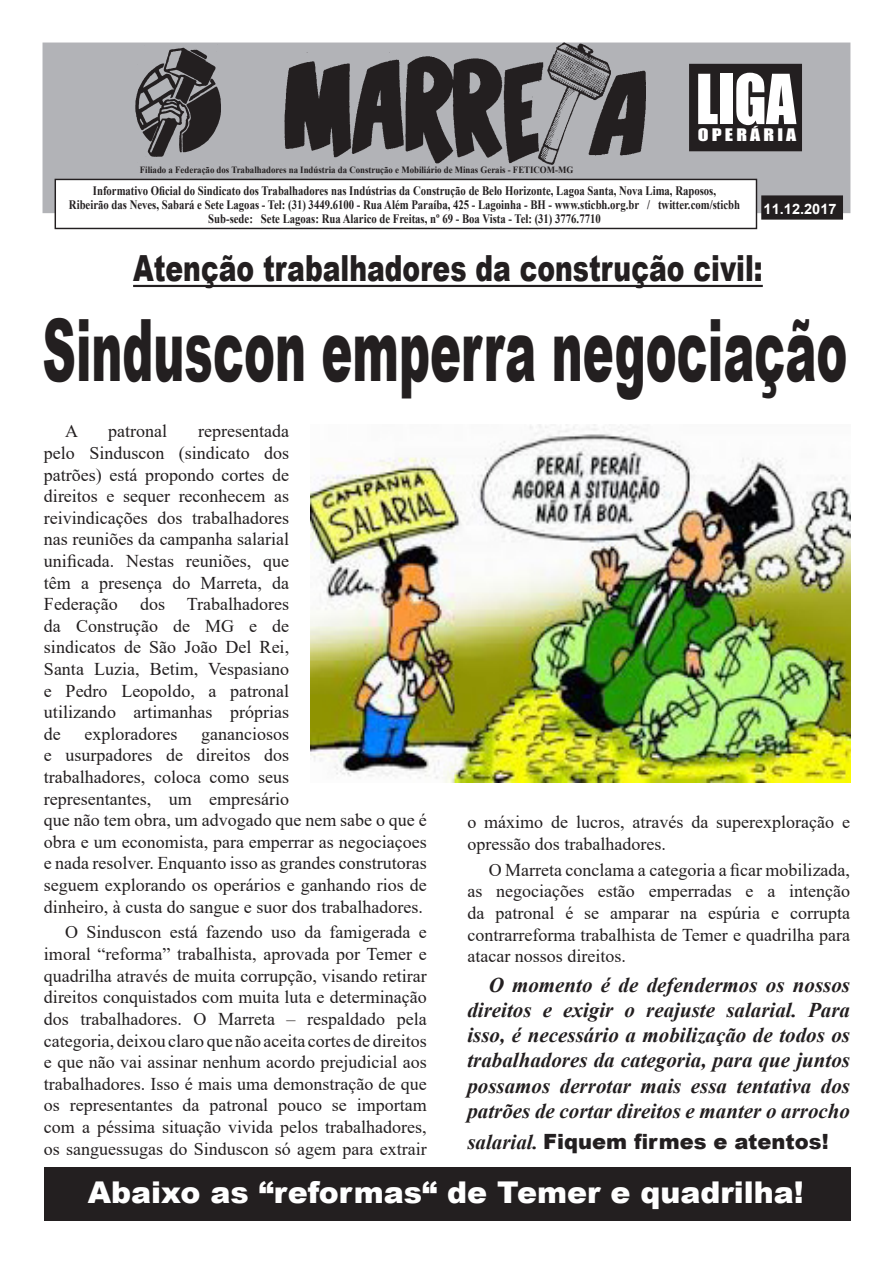
<style>
.page{position:relative;width:893px;height:1263px;background:#fff}
.page>*{position:absolute;margin:0;border:0;box-sizing:border-box;transform-origin:0 0}
.t1{font:900 85.95px "Arial";color:#231f20;scale:.54 1}
.t2{font:63.6px "Impact";color:#fff;scale:.92 1}
.t3{font:900 36px "Arial";color:#231f20;scale:.74 1}
.t4{font:900 30px "Arial";color:#fff}
.t5{font:italic 700 21px/25.2px "Times New Roman";color:#231f20;text-align:justify}
.t6{font:900 21px "Arial";color:#231f20}
.t7{font:18px/21.6px "Times New Roman";color:#231f20;text-align:justify}
.t8{font:15.9px "Impact";letter-spacing:.16em;color:#fff;scale:1.25 1}
.t9{font:700 14.25px "Arial";color:#fff}
.t10{font:700 12.9px/14.1px "Times New Roman";color:#231f20;text-align:center;scale:.83 1}
.t11{font:700 9.6px "Times New Roman";color:#231f20;scale:.92 1}
.s1{font-family:"Times New Roman";font-weight:700;font-style:italic}
</style>
<div class="page">
<div style="left:43px;top:43px;width:807px;height:170px;background:#b2b3b7"></div>
<div style="left:762px;top:196px;width:80px;height:23px;background:#231f20"></div>
<div style="left:761px;top:195px;width:82px;height:25px;border:1px solid #231f20"></div>
<img style="left:281px;top:43px;width:364px;height:122px">
<img style="left:136px;top:47px;width:85px;height:110px">
<div style="left:690px;top:65px;width:111px;height:86px;background:#231f20"></div>
<div style="left:689px;top:64px;width:113px;height:87px;border:1px solid #231f20"></div>
<div style="left:55px;top:179px;width:701px;height:49px;background:#fff"></div>
<div style="left:55px;top:179px;width:702px;height:50px;border:1px solid #231f20"></div>
<hr style="left:133px;top:285px;width:630px;height:2px;background:#231f20">
<img style="left:310px;top:425px;width:540px;height:357px">
<div style="left:44px;top:1167px;width:806px;height:53px;background:#231f20"></div>
<p class="t11" style="left:140px;top:163px;width:473px">Filiado a Federação dos Trabalhadores na Indústria da Construção e Mobiliário de Minas Gerais - FETICOM-MG</p>
<p class="t2" style="left:696px;top:50px;width:111px">LIGA</p>
<p class="t8" style="left:698px;top:122px;width:80px">OPERÁRIA</p>
<p class="t10" style="left:69px;top:183px;width:810px">Informativo Oficial do Sindicato dos Trabalhadores nas Indústrias da Construção de Belo Horizonte, Lagoa Santa, Nova Lima, Raposos,<br>Ribeirão das Neves, Sabará e Sete Lagoas - Tel: (31) 3449.6100 - Rua Além Paraíba, 425 - Lagoinha - BH - www.sticbh.org.br / twitter.com/sticbh<br>Sub-sede: Sete Lagoas: Rua Alarico de Freitas, nº 69 - Boa Vista - Tel: (31) 3776.7710</p>
<p class="t9" style="left:764px;top:199px;width:74px">11.12.2017</p>
<p class="t3" style="left:133px;top:242px;width:852px">Atenção trabalhadores da construção civil:</p>
<p class="t1" style="left:43px;top:287px;width:1492px">Sinduscon emperra negociação</p>
<p class="t7" style="left:44px;top:420px;width:247px;text-indent:154px">representada pelo Sinduscon (sindicato dos patrões) está propondo cortes de direitos e sequer reconhecem as reivindicações dos trabalhadores nas reuniões da campanha salarial unificada. Nestas reuniões, que têm a presença do Marreta, da Federação dos Trabalhadores da Construção de MG e de sindicatos de São João Del Rei, Santa Luzia, Betim, Vespasiano e Pedro Leopoldo, a patronal utilizando artimanhas próprias de</p>
<p class="t7" style="left:65px;top:420px;width:14px">A</p>
<p class="t7" style="left:108px;top:420px;width:60px">patronal</p>
<p class="t7" style="left:44px;top:722px;width:384px;text-align:left;text-indent:157px">gananciosos<br>e usurpadores de direitos dos<br>trabalhadores, coloca como seus<br>representantes, um empresário<br>que não tem obra, um advogado que nem sabe o que é obra e um economista, para emperrar as negociaçoes e nada resolver. Enquanto isso as grandes construtoras seguem explorando os operários e ganhando rios de dinheiro, à custa do sangue e suor dos trabalhadores.</p>
<p class="t7" style="left:44px;top:921px;width:384px;text-indent:21px">O Sinduscon está fazendo uso da famigerada e imoral “reforma” trabalhista, aprovada por Temer e quadrilha através de muita corrupção, visando retirar direitos conquistados com muita luta e determinação dos trabalhadores. O Marreta – respaldado pela categoria, deixou claro que não aceita cortes de direitos e que não vai assinar nenhum acordo prejudicial aos trabalhadores. Isso é mais uma demonstração de que os representantes da patronal pouco se importam com a péssima situação vivida pelos trabalhadores, os sanguessugas do Sinduscon só agem para extrair</p>
<p class="t7" style="left:85px;top:722px;width:94px">exploradores</p>
<p class="t7" style="left:467px;top:811px;width:384px">o máximo de lucros, através da superexploração e opressão dos trabalhadores.</p>
<p class="t7" style="left:467px;top:858px;width:384px;text-indent:21px">O Marreta conclama a categoria a ficar mobilizada, as negociações estão emperradas e a intenção da patronal é se amparar na espúria e corrupta contrarreforma trabalhista de Temer e quadrilha para atacar nossos direitos.</p>
<p class="t5" style="left:467px;top:971px;width:384px;text-indent:21px">O momento é de defendermos os nossos direitos e exigir o reajuste salarial. Para isso, é necessário a mobilização de todos os trabalhadores da categoria, para que juntos possamos derrotar mais essa tentativa dos patrões de cortar direitos e manter o arrocho</p>
<p class="t6" style="left:467px;top:1126px;width:363px"><span class="s1">salarial.</span> Fiquem firmes e atentos!</p>
<p class="t4" style="left:88px;top:1170px;width:717px">Abaixo as “reformas“ de Temer e quadrilha!</p>
</div>
